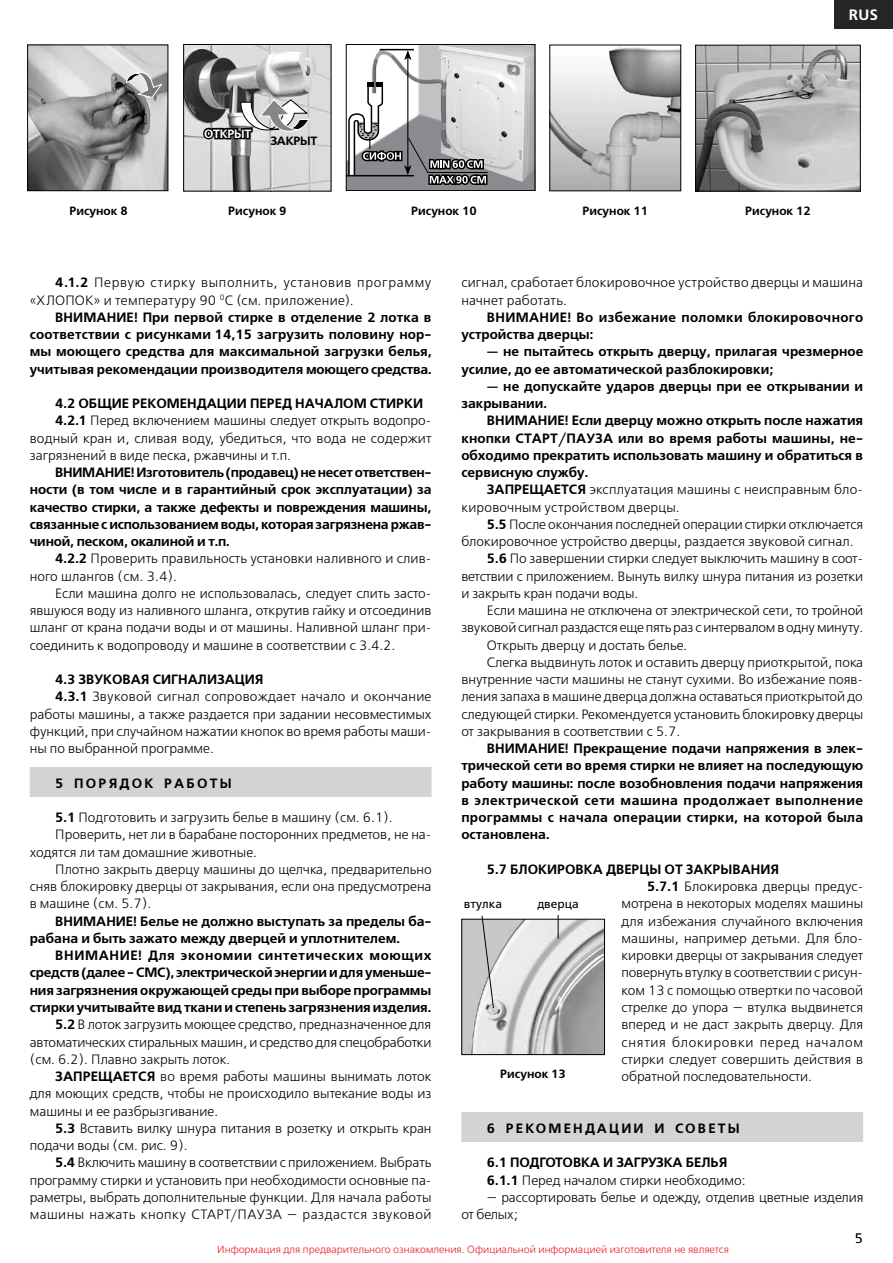
<style>
.page{position:relative;width:893px;height:1263px;background:#fff}
.page>*{position:absolute;margin:0;border:0;box-sizing:border-box;transform-origin:0 0}
.t1{font:15px "Free Set Demi Bold C";color:#fff}
.t2{font:13.5px/17.2px "Free Set Light C";color:#000;text-align:justify}
.t3{font:13.5px/17.2px "Free Set Demi Bold C";color:#000;text-align:justify}
.t4{font:13.5px/17.2px "Free Set Light C";letter-spacing:.045em;color:#000}
.t5{font:13.5px/17.2px "Free Set Demi Bold C";letter-spacing:.025em;color:#000}
.t6{font:13.5px "Free Set Demi Bold C";letter-spacing:.165em;color:#000}
.t7{font:12px "Free Set Demi Bold C";color:#000}
.t8{font:12px "Free Set C";color:#000}
.t9{font:12px "Free Set Demi Bold C";letter-spacing:-.025em;color:#fff}
.t10{font:10.5px "Free Set Light C";color:#ed1d24}
.s1{font-family:"Free Set Demi Bold C"}
</style>
<div class="page">
<div style="left:833px;top:0;width:60px;height:29px;background:#252525"></div>
<div style="left:461px;top:1112px;width:402px;height:30px;background:#d1d3d4"></div>
<img style="left:29px;top:47px;width:137px;height:142px">
<div style="left:27px;top:45px;width:141px;height:146px;border:1px solid #000"></div>
<svg style="left:126px;top:72px;width:37px;height:26px"></svg>
<img style="left:185px;top:46px;width:144px;height:143px">
<div style="left:183px;top:44px;width:148px;height:147px;border:1px solid #000"></div>
<svg style="left:202px;top:99px;width:107px;height:42px;background:#9a9a9b"></svg>
<img style="left:697px;top:47px;width:162px;height:142px">
<div style="left:695px;top:45px;width:166px;height:146px;border:1px solid #000"></div>
<img style="left:551px;top:47px;width:128px;height:142px">
<div style="left:549px;top:45px;width:132px;height:146px;border:1px solid #000"></div>
<img style="left:489px;top:46px;width:44px;height:143px">
<div style="left:346px;top:44px;width:189px;height:147px;border:1px solid #000"></div>
<hr style="left:346px;top:175px;width:68px;height:1px;background:#000">
<svg style="left:347px;top:44px;width:142px;height:147px"></svg>
<div style="left:30px;top:767px;width:402px;height:30px;background:#d1d3d4"></div>
<img style="left:463px;top:921px;width:140px;height:132px">
<div style="left:461px;top:919px;width:144px;height:136px;border:1px solid #000"></div>
<svg style="left:481px;top:915px;width:13px;height:94px"></svg>
<svg style="left:558px;top:915px;width:1px;height:24px"></svg>
<p class="t9" style="left:204px;top:127px;width:49px">ОТКРЫТ</p>
<p class="t7" style="left:270px;top:134px;width:48px">ЗАКРЫТ</p>
<p class="t7" style="left:69px;top:204px;width:60px">Рисунок 8</p>
<p class="t7" style="left:228px;top:204px;width:60px">Рисунок 9</p>
<p class="t1" style="left:849px;top:6px;width:31px">RUS</p>
<p class="t7" style="left:411px;top:204px;width:67px">Рисунок 10</p>
<p class="t7" style="left:582px;top:204px;width:67px">Рисунок 11</p>
<p class="t7" style="left:745px;top:204px;width:67px">Рисунок 12</p>
<p class="t4" style="left:30px;top:275px;width:403px;text-indent:26px"><span class="s1">4.1.2</span> Первую стирку выполнить, установив программу «ХЛОПОК» и температуру 90 <sup>0</sup>С (см. приложение).</p>
<p class="t3" style="left:30px;top:309px;width:403px;text-indent:26px">ВНИМАНИЕ! При первой стирке в отделение 2 лотка в соответствии с рисунками 14,15 загрузить половину нор&shy;мы моющего средства для максимальной загрузки белья, учитывая рекомендации производителя моющего средства.</p>
<p class="t3" style="left:55px;top:395px;width:369px">4.2 ОБЩИЕ РЕКОМЕНДАЦИИ ПЕРЕД НАЧАЛОМ СТИРКИ</p>
<p class="t2" style="left:30px;top:413px;width:403px;text-indent:26px"><span class="s1">4.2.1</span> Перед включением машины следует открыть водопро&shy;водный кран и, сливая воду, убедиться, что вода не содержит загрязнений в виде песка, ржавчины и т.п.</p>
<p class="t3" style="left:30px;top:464px;width:403px;text-indent:26px">ВНИМАНИЕ! Изготовитель (продавец) не несет ответствен&shy;ности (в том числе и в гарантийный срок эксплуатации) за качество стирки, а также дефекты и повреждения машины, связанные с использованием воды, которая загрязнена ржав&shy;чиной, песком, окалиной и т.п.</p>
<p class="t2" style="left:30px;top:551px;width:403px;text-indent:26px"><span class="s1">4.2.2</span> Проверить правильность установки наливного и слив&shy;ного шлангов (см. 3.4).</p>
<p class="t2" style="left:30px;top:585px;width:403px;text-indent:26px">Если машина долго не использовалась, следует слить засто&shy;явшуюся воду из наливного шланга, открутив гайку и отсоединив шланг от крана подачи воды и от машины. Наливной шланг при&shy;соединить к водопроводу и машине в соответствии с 3.4.2.</p>
<p class="t3" style="left:55px;top:671px;width:210px">4.3 ЗВУКОВАЯ СИГНАЛИЗАЦИЯ</p>
<p class="t2" style="left:30px;top:689px;width:403px;text-indent:26px"><span class="s1">4.3.1</span> Звуковой сигнал сопровождает начало и окончание работы машины, а также раздается при задании несовместимых функций, при случайном нажатии кнопок во время работы маши&shy;ны по выбранной программе.</p>
<p class="t6" style="left:55px;top:775px;width:178px">5 ПОРЯДОК РАБОТЫ</p>
<p class="t2" style="left:55px;top:809px;width:339px"><span class="s1">5.1</span> Подготовить и загрузить белье в машину (см. 6.1).</p>
<p class="t2" style="left:55px;top:827px;width:378px">Проверить, нет ли в барабане посторонних предметов, не на-</p>
<p class="t2" style="left:30px;top:844px;width:229px">ходятся ли там домашние животные.</p>
<p class="t2" style="left:55px;top:861px;width:378px">Плотно закрыть дверцу машины до щелчка, предварительно</p>
<p class="t2" style="left:30px;top:878px;width:403px">сняв блокировку дверцы от закрывания, если она предусмотрена</p>
<p class="t2" style="left:30px;top:896px;width:123px">в машине (см. 5.7).</p>
<p class="t3" style="left:30px;top:913px;width:403px;text-indent:26px">ВНИМАНИЕ! Белье не должно выступать за пределы ба&shy;рабана и быть зажато между дверцей и уплотнителем.</p>
<p class="t3" style="left:30px;top:947px;width:403px;text-indent:26px">ВНИМАНИЕ! Для экономии синтетических моющих средств (далее - СМС), электрической энергии и для уменьше&shy;ния загрязнения окружающей среды при выборе программы стирки учитывайте вид ткани и степень загрязнения изделия.</p>
<p class="t2" style="left:30px;top:1016px;width:403px;text-indent:26px"><span class="s1">5.2</span> В лоток загрузить моющее средство, предназначенное для автоматических стиральных машин, и средство для спецобработки (см. 6.2). Плавно закрыть лоток.</p>
<p class="t2" style="left:30px;top:1068px;width:403px;text-indent:26px"><span class="s1">ЗАПРЕЩАЕТСЯ</span> во время работы машины вынимать лоток для моющих средств, чтобы не происходило вытекание воды из машины и ее разбрызгивание.</p>
<p class="t2" style="left:30px;top:1120px;width:403px;text-indent:26px"><span class="s1">5.3</span> Вставить вилку шнура питания в розетку и открыть кран подачи воды (см. рис. 9).</p>
<p class="t2" style="left:30px;top:1155px;width:403px;text-indent:26px"><span class="s1">5.4</span> Включить машину в соответствии с приложением. Выбрать программу стирки и установить при необходимости основные па&shy;раметры, выбрать дополнительные функции. Для начала работы машины нажать кнопку старт/пауза — раздастся звуковой</p>
<p class="t2" style="left:461px;top:275px;width:403px">сигнал, сработает блокировочное устройство дверцы и машина начнет работать.</p>
<p class="t5" style="left:461px;top:309px;width:403px;text-indent:26px">ВНИМАНИЕ! Во избежание поломки блокировочного устройства дверцы:</p>
<p class="t3" style="left:461px;top:343px;width:403px;text-indent:26px">— не пытайтесь открыть дверцу, прилагая чрезмерное усилие, до ее автоматической разблокировки;</p>
<p class="t3" style="left:461px;top:378px;width:403px;text-indent:26px">— не допускайте ударов дверцы при ее открывании и закрывании.</p>
<p class="t3" style="left:461px;top:412px;width:403px;text-indent:26px">ВНИМАНИЕ! Если дверцу можно открыть после нажатия кнопки СТАРТ/ПАУЗА или во время работы машины, не&shy;обходимо прекратить использовать машину и обратиться в сервисную службу.</p>
<p class="t2" style="left:461px;top:482px;width:403px;text-indent:26px"><span class="s1">ЗАПРЕЩАЕТСЯ</span> эксплуатация машины с неисправным бло&shy;кировочным устройством дверцы.</p>
<p class="t2" style="left:487px;top:516px;width:378px"><span class="s1">5.5</span> После окончания последней операции стирки отключается</p>
<p class="t2" style="left:461px;top:533px;width:394px">блокировочное устройство дверцы, раздается звуковой сигнал.</p>
<p class="t2" style="left:487px;top:551px;width:378px"><span class="s1">5.6</span> По завершении стирки следует выключить машину в соот-</p>
<p class="t2" style="left:461px;top:568px;width:403px">ветствии с приложением. Вынуть вилку шнура питания из розетки</p>
<p class="t2" style="left:461px;top:585px;width:178px">и закрыть кран подачи воды.</p>
<p class="t2" style="left:487px;top:602px;width:378px">Если машина не отключена от электрической сети, то тройной</p>
<p class="t2" style="left:461px;top:620px;width:404px">звуковой сигнал раздастся еще пять раз с интервалом в одну минуту.</p>
<p class="t2" style="left:487px;top:637px;width:202px">Открыть дверцу и достать белье.</p>
<p class="t2" style="left:487px;top:654px;width:378px">Слегка выдвинуть лоток и оставить дверцу приоткрытой, пока</p>
<p class="t2" style="left:461px;top:671px;width:403px">внутренние части машины не станут сухими. Во избежание появ-</p>
<p class="t2" style="left:461px;top:689px;width:403px">ления запаха в машине дверца должна оставаться приоткрытой до</p>
<p class="t2" style="left:461px;top:706px;width:403px">следующей стирки. Рекомендуется установить блокировку дверцы</p>
<p class="t2" style="left:461px;top:723px;width:220px">от закрывания в соответствии с 5.7.</p>
<p class="t3" style="left:461px;top:740px;width:403px;text-indent:26px">ВНИМАНИЕ! Прекращение подачи напряжения в элек&shy;трической сети во время стирки не влияет на последующую работу машины: после возобновления подачи напряжения в электрической сети машина продолжает выполнение программы с начала операции стирки, на которой была остановлена.</p>
<p class="t3" style="left:487px;top:861px;width:294px">5.7 БЛОКИРОВКА ДВЕРЦЫ ОТ ЗАКРЫВАНИЯ</p>
<p class="t2" style="left:621px;top:878px;width:243px;text-indent:26px"><span class="s1">5.7.1</span> Блокировка дверцы предус&shy;мотрена в некоторых моделях машины для избежания случайного включения машины, например детьми. Для бло&shy;кировки дверцы от закрывания следует повернуть втулку в соответствии с рисун&shy;ком 13 с помощью отвертки по часовой стрелке до упора — втулка выдвинется вперед и не даст закрыть дверцу. Для снятия блокировки перед началом стирки следует совершить действия в обратной последовательности.</p>
<p class="t6" style="left:487px;top:1120px;width:254px">6 РЕКОМЕНДАЦИИ И СОВЕТЫ</p>
<p class="t3" style="left:487px;top:1154px;width:242px">6.1 ПОДГОТОВКА И ЗАГРУЗКА БЕЛЬЯ</p>
<p class="t2" style="left:487px;top:1172px;width:260px"><span class="s1">6.1.1</span> Перед началом стирки необходимо:</p>
<p class="t2" style="left:461px;top:1189px;width:404px;text-indent:26px">— рассортировать белье и одежду, отделив цветные изделия от белых;</p>
<p class="t8" style="left:464px;top:897px;width:40px">втулка</p>
<p class="t8" style="left:537px;top:897px;width:43px">дверца</p>
<p class="t7" style="left:500px;top:1067px;width:67px">Рисунок 13</p>
<p class="t2" style="left:855px;top:1230px;width:10px">5</p>
<p class="t10" style="left:217px;top:1244px;width:513px">Информация для предварительного ознакомления. Официальной информацией изготовителя не является</p>
</div>
